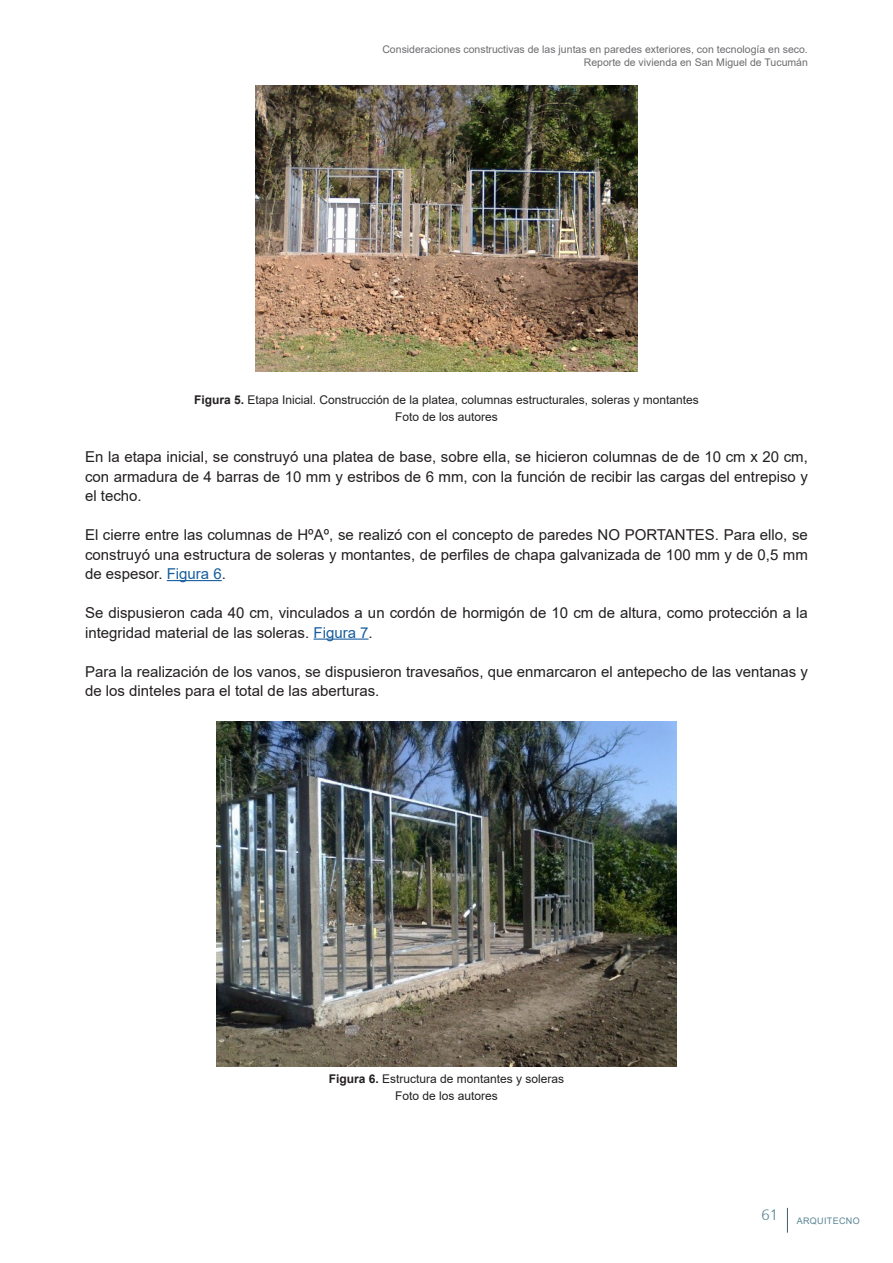
<style>
.page{position:relative;width:893px;height:1263px;background:#fff}
.page>*{position:absolute;margin:0;border:0;box-sizing:border-box;transform-origin:0 0}
.texto{font:15px/19.5px "Arial";color:#231f20;text-align:justify}
.epigrafe{font:12px "Arial";color:#231f20}
.t1{font:10.5px/12.6px "Arial";color:#6c6d70;text-align:right}
.t2{font:9px "Arial";letter-spacing:.035em;color:#5a8595}
.s1{font-weight:700}
.s2{color:#175d9e}
</style>
<div class="page">
<svg style="left:787px;top:1208px;width:1px;height:25px"></svg>
<hr style="left:167px;top:580px;width:55px;height:1px;background:#175d9e">
<hr style="left:313px;top:638px;width:56px;height:2px;background:#175d9e">
<img style="left:256px;top:85px;width:381px;height:286px">
<img style="left:216px;top:721px;width:461px;height:346px">
<p class="t1" style="left:382px;top:43px;width:427px">Consideraciones constructivas de las juntas en paredes exteriores, con tecnología en seco.<br>Reporte de vivienda en San Miguel de Tucumán</p>
<p class="epigrafe" style="left:194px;top:392px;width:506px"><span class="s1">Figura 5.</span> Etapa Inicial. Construcción de la platea, columnas estructurales, soleras y montantes</p>
<p class="epigrafe" style="left:395px;top:408px;width:104px">Foto de los autores</p>
<p class="texto" style="left:85px;top:447px;width:724px">En la etapa inicial, se construyó una platea de base, sobre ella, se hicieron columnas de de 10 cm x 20 cm, con armadura de 4 barras de 10 mm y estribos de 6 mm, con la función de recibir las cargas del entrepiso y el techo.</p>
<p class="texto" style="left:85px;top:525px;width:724px">El cierre entre las columnas de HºAº, se realizó con el concepto de paredes NO PORTANTES. Para ello, se construyó una estructura de soleras y montantes, de perfiles de chapa galvanizada de 100 mm y de 0,5 mm de espesor. <span class="s2">Figura 6</span>.</p>
<p class="texto" style="left:85px;top:603px;width:724px">Se dispusieron cada 40 cm, vinculados a un cordón de hormigón de 10 cm de altura, como protección a la integridad material de las soleras. <span class="s2">Figura 7</span>.</p>
<p class="texto" style="left:85px;top:661px;width:724px">Para la realización de los vanos, se dispusieron travesaños, que enmarcaron el antepecho de las ventanas y de los dinteles para el total de las aberturas.</p>
<p class="epigrafe" style="left:329px;top:1071px;width:237px"><span class="s1">Figura 6.</span> Estructura de montantes y soleras</p>
<p class="epigrafe" style="left:395px;top:1087px;width:104px">Foto de los autores</p>
<p class="t2" style="left:761px;top:1214px;width:100px"><sup>61</sup> ARQUITECNO</p>
</div>
